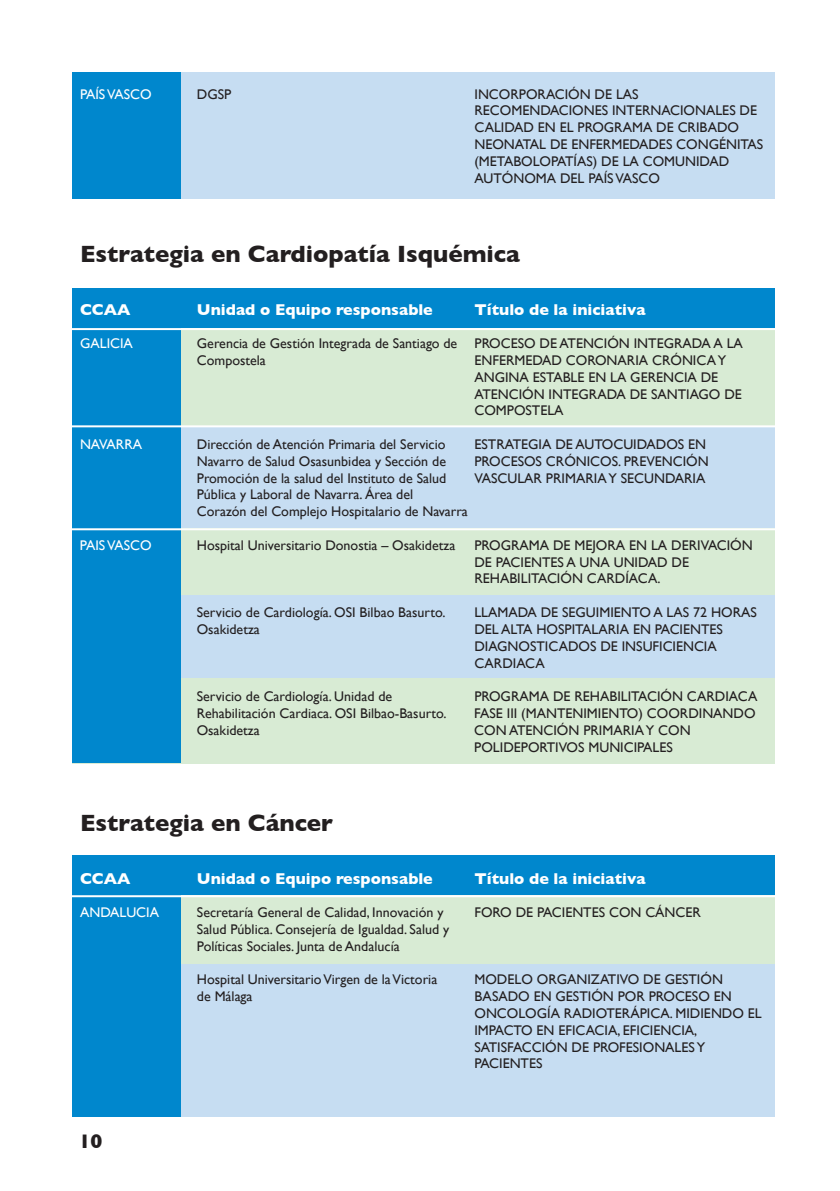
<style>
.page{position:relative;width:840px;height:1191px;background:#fff}
.page>*{position:absolute;margin:0;border:0;box-sizing:border-box;transform-origin:0 0}
.t1{font:700 24px "Gill Sans";color:#231f20}
.t2{font:700 20px "Gill Sans";color:#231f20}
.t3{font:700 16px "Gill Sans";color:#fff}
.t4{font:14px/16.8px "Gill Sans";color:#231f20}
.t5{font:14px "Gill Sans";color:#fff}
</style>
<div class="page">
<div style="left:73px;top:855px;width:701px;height:261px;background:#c6ddf2"></div>
<div style="left:73px;top:288px;width:701px;height:476px;background:#c6ddf2"></div>
<div style="left:73px;top:72px;width:701px;height:126px;background:#c6ddf2"></div>
<div style="left:73px;top:324px;width:701px;height:101px;background:#d8ebd4"></div>
<div style="left:72px;top:528px;width:701px;height:66px;background:#d8ebd4"></div>
<div style="left:73px;top:678px;width:701px;height:86px;background:#d8ebd4"></div>
<div style="left:73px;top:893px;width:701px;height:71px;background:#d8ebd4"></div>
<div style="left:72px;top:72px;width:108px;height:126px;background:#0087cd"></div>
<div style="left:72px;top:288px;width:108px;height:475px;background:#0087cd"></div>
<div style="left:72px;top:855px;width:108px;height:261px;background:#0087cd"></div>
<div style="left:72px;top:288px;width:702px;height:40px;background:#0087cd"></div>
<div style="left:72px;top:855px;width:702px;height:39px;background:#0087cd"></div>
<hr style="left:71px;top:328px;width:709px;height:2px;background:#fff">
<hr style="left:71px;top:425px;width:709px;height:2px;background:#fff">
<hr style="left:71px;top:528px;width:709px;height:2px;background:#fff">
<hr style="left:71px;top:895px;width:709px;height:2px;background:#fff">
<p class="t5" style="left:80px;top:86px;width:73px">PAÍS VASCO</p>
<p class="t4" style="left:197px;top:85px;width:36px">DGSP</p>
<p class="t4" style="left:474px;top:85px;width:290px">INCORPORACIÓN DE LAS<br>RECOMENDACIONES INTERNACIONALES DE<br>CALIDAD EN EL PROGRAMA DE CRIBADO<br>NEONATAL DE ENFERMEDADES CONGÉNITAS (METABOLOPATÍAS) DE LA COMUNIDAD<br>AUTÓNOMA DEL PAÍS VASCO</p>
<h1 class="t1" style="left:80px;top:240px;width:441px">Estrategia en Cardiopatía Isquémica</h1>
<p class="t3" style="left:80px;top:300px;width:52px">CCAA</p>
<p class="t3" style="left:197px;top:300px;width:237px">Unidad o Equipo responsable</p>
<p class="t3" style="left:474px;top:300px;width:172px">Título de la iniciativa</p>
<p class="t5" style="left:80px;top:335px;width:54px">GALICIA</p>
<p class="t4" style="left:197px;top:335px;width:547px">Gerencia de Gestión Integrada de Santiago de PROCESO DE ATENCIÓN INTEGRADA A LA<br>Compostela</p>
<p class="t4" style="left:474px;top:352px;width:269px">ENFERMEDAD CORONARIA CRÓNICA Y<br>ANGINA ESTABLE EN LA GERENCIA DE<br>ATENCIÓN INTEGRADA DE SANTIAGO DE<br>COMPOSTELA</p>
<p class="t5" style="left:80px;top:436px;width:64px">NAVARRA</p>
<p class="t4" style="left:197px;top:436px;width:250px">Dirección de Atención Primaria del Servicio</p>
<p class="t4" style="left:474px;top:436px;width:233px">ESTRATEGIA DE AUTOCUIDADOS EN</p>
<p class="t4" style="left:197px;top:452px;width:250px">Navarro de Salud Osasunbidea y Sección de</p>
<p class="t4" style="left:474px;top:452px;width:236px">PROCESOS CRÓNICOS. PREVENCIÓN</p>
<p class="t4" style="left:197px;top:469px;width:251px">Promoción de la salud del Instituto de Salud</p>
<p class="t4" style="left:474px;top:469px;width:232px">VASCULAR PRIMARIA Y SECUNDARIA</p>
<p class="t4" style="left:197px;top:486px;width:272px">Pública y Laboral de Navarra. Área del<br>Corazón del Complejo Hospitalario de Navarra</p>
<p class="t5" style="left:80px;top:537px;width:73px">PAIS VASCO</p>
<p class="t4" style="left:197px;top:536px;width:260px">Hospital Universitario Donostia – Osakidetza</p>
<p class="t4" style="left:474px;top:536px;width:279px">PROGRAMA DE MEJORA EN LA DERIVACIÓN<br>DE PACIENTES A UNA UNIDAD DE<br>REHABILITACIÓN CARDÍACA.</p>
<p class="t4" style="left:197px;top:604px;width:250px">Servicio de Cardiología. OSI Bilbao Basurto.</p>
<p class="t4" style="left:474px;top:604px;width:284px">LLAMADA DE SEGUIMIENTO A LAS 72 HORAS</p>
<p class="t4" style="left:197px;top:620px;width:64px">Osakidetza</p>
<p class="t4" style="left:474px;top:620px;width:250px">DEL ALTA HOSPITALARIA EN PACIENTES<br>DIAGNOSTICADOS DE INSUFICIENCIA<br>CARDIACA</p>
<p class="t4" style="left:197px;top:688px;width:197px">Servicio de Cardiología. Unidad de</p>
<p class="t4" style="left:474px;top:688px;width:284px">PROGRAMA DE REHABILITACIÓN CARDIACA</p>
<p class="t4" style="left:197px;top:704px;width:251px">Rehabilitación Cardiaca. OSI Bilbao-Basurto.</p>
<p class="t4" style="left:474px;top:704px;width:282px">FASE III (MANTENIMIENTO) COORDINANDO</p>
<p class="t4" style="left:197px;top:721px;width:64px">Osakidetza</p>
<p class="t4" style="left:474px;top:721px;width:218px">CON ATENCIÓN PRIMARIA Y CON<br>POLIDEPORTIVOS MUNICIPALES</p>
<h1 class="t1" style="left:80px;top:808px;width:254px">Estrategia en Cáncer</h1>
<p class="t3" style="left:80px;top:869px;width:52px">CCAA</p>
<p class="t3" style="left:197px;top:869px;width:237px">Unidad o Equipo responsable</p>
<p class="t3" style="left:474px;top:869px;width:172px">Título de la iniciativa</p>
<p class="t5" style="left:80px;top:904px;width:80px">ANDALUCIA</p>
<p class="t4" style="left:197px;top:904px;width:248px">Secretaría General de Calidad, Innovación y</p>
<p class="t4" style="left:474px;top:904px;width:228px">FORO DE PACIENTES CON CÁNCER</p>
<p class="t4" style="left:197px;top:920px;width:254px">Salud Pública. Consejería de Igualdad. Salud y<br>Políticas Sociales. Junta de Andalucía</p>
<p class="t4" style="left:197px;top:971px;width:242px">Hospital Universitario Virgen de la Victoria</p>
<p class="t4" style="left:474px;top:971px;width:250px">MODELO ORGANIZATIVO DE GESTIÓN</p>
<p class="t4" style="left:197px;top:988px;width:57px">de Málaga</p>
<p class="t4" style="left:474px;top:988px;width:288px">BASADO EN GESTIÓN POR PROCESO EN<br>ONCOLOGÍA RADIOTERÁPICA. MIDIENDO EL<br>IMPACTO EN EFICACIA, EFICIENCIA,<br>SATISFACCIÓN DE PROFESIONALES Y<br>PACIENTES</p>
<h2 class="t2" style="left:79px;top:1129px;width:25px">10</h2>
</div>
